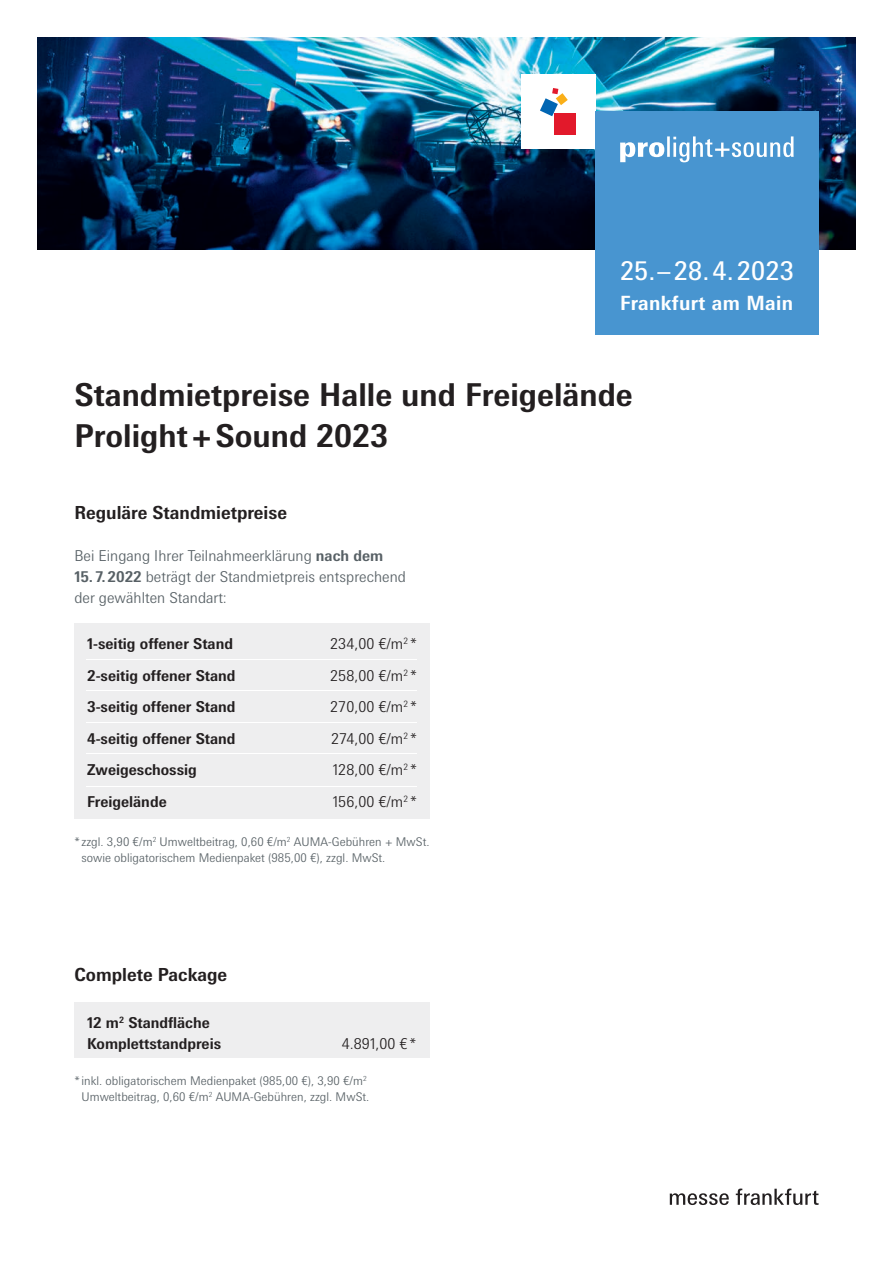
<style>
.page{position:relative;width:893px;height:1263px;background:#fff}
.page>*{position:absolute;margin:0;border:0;box-sizing:border-box;transform-origin:0 0}
.t1{font:700 31.5px/42px "Messe Univers";color:#231f20}
.t2{font:25.95px "Messe Univers";letter-spacing:.01em;color:#fff}
.t3{font:700 19.65px "Messe Univers";letter-spacing:.02em;color:#fff}
.t4{font:700 18px "Messe Univers";color:#231f20}
.t5{font:700 15px/21px "Messe Univers";color:#231f20}
.t6{font:300 15px/21px "Messe Univers";color:#576065}
.t7{font:300 15px "Messe Univers";color:#231f20}
.t8{font:300 12px/16.5px "Messe Univers";color:#576065}
.s1{font-weight:700}
</style>
<div class="page">
<img style="left:37px;top:37px;width:819px;height:213px">
<div style="left:521px;top:74px;width:74px;height:75px;background:#fff"></div>
<div style="left:554px;top:113px;width:22px;height:22px;background:#e2192b"></div>
<svg style="left:540px;top:88px;width:28px;height:28px"></svg>
<div style="left:595px;top:112px;width:224px;height:223px;background:#4895d0"></div>
<svg style="left:620px;top:136px;width:174px;height:26px"></svg>
<svg style="left:670px;top:1193px;width:59px;height:12px"></svg>
<svg style="left:736px;top:1188px;width:83px;height:17px"></svg>
<div style="left:74px;top:1002px;width:356px;height:55px;background:#eeeeef"></div>
<div style="left:74px;top:623px;width:356px;height:196px;background:#eeeeef"></div>
<hr style="left:87px;top:659px;width:330px;height:1px;background:#fff">
<hr style="left:87px;top:690px;width:330px;height:1px;background:#fff">
<hr style="left:87px;top:722px;width:330px;height:1px;background:#fff">
<hr style="left:87px;top:753px;width:330px;height:1px;background:#fff">
<hr style="left:87px;top:786px;width:330px;height:1px;background:#fff">
<h2 class="t2" style="left:620px;top:255px;width:175px">25. – 28. 4. 2023</h2>
<h3 class="t3" style="left:620px;top:291px;width:175px">Frankfurt am Main</h3>
<h1 class="t1" style="left:74px;top:373px;width:560px">Standmietpreise Halle und Freigelände<br>Prolight + Sound 2023</h1>
<h3 class="t4" style="left:74px;top:501px;width:214px">Reguläre Standmietpreise</h3>
<p class="t6" style="left:74px;top:544px;width:310px">Bei Eingang Ihrer Teilnahmeerklärung <span class="s1">nach dem</span></p>
<p class="t6" style="left:74px;top:565px;width:333px"><span class="s1">15. 7. 2022</span> beträgt der Standmietpreis entsprechend der gewählten Standart:</p>
<p class="t5" style="left:87px;top:633px;width:147px">1-seitig offener Stand</p>
<p class="t7" style="left:330px;top:634px;width:88px">234,00 €/m<sup>2</sup> *</p>
<p class="t5" style="left:87px;top:664px;width:150px">2-seitig offener Stand</p>
<p class="t7" style="left:330px;top:666px;width:88px">258,00 €/m<sup>2</sup> *</p>
<p class="t5" style="left:87px;top:696px;width:150px">3-seitig offener Stand</p>
<p class="t7" style="left:330px;top:697px;width:88px">270,00 €/m<sup>2</sup> *</p>
<p class="t5" style="left:87px;top:727px;width:150px">4-seitig offener Stand</p>
<p class="t7" style="left:331px;top:729px;width:87px">274,00 €/m<sup>2</sup> *</p>
<p class="t5" style="left:87px;top:759px;width:111px">Zweigeschossig</p>
<p class="t7" style="left:333px;top:760px;width:86px">128,00 €/m<sup>2</sup> *</p>
<p class="t5" style="left:87px;top:790px;width:81px">Freigelände</p>
<p class="t7" style="left:333px;top:792px;width:86px">156,00 €/m<sup>2</sup> *</p>
<p class="t8" style="left:81px;top:833px;width:350px;text-indent:-7px">* zzgl. 3,90 €/m<sup>2</sup> Umweltbeitrag, 0,60 €/m<sup>2</sup> AUMA-Gebühren + MwSt. sowie obligatorischem Medienpaket (985,00 €), zzgl. MwSt.</p>
<h3 class="t4" style="left:74px;top:963px;width:154px">Complete Package</h3>
<p class="t5" style="left:87px;top:1011px;width:136px">12 m<sup>2</sup> Standfläche<br>Komplettstandpreis</p>
<p class="t7" style="left:342px;top:1034px;width:76px">4.891,00 € *</p>
<p class="t8" style="left:74px;top:1072px;width:296px;text-align:center">* inkl. obligatorischem Medienpaket (985,00 €), 3,90 €/m<sup>2<br></sup>Umweltbeitrag, 0,60 €/m<sup>2</sup> AUMA-Gebühren, zzgl. MwSt.</p>
</div>
